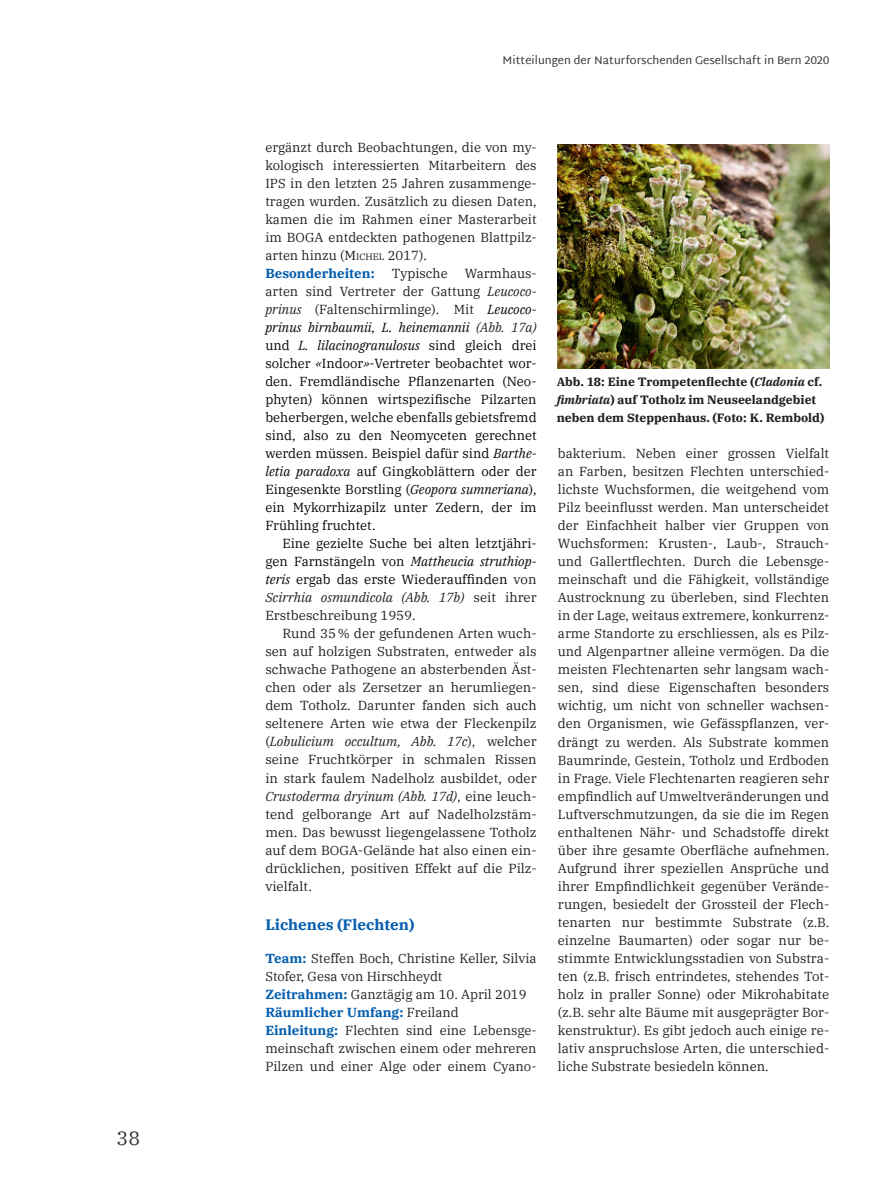
<style>
.page{position:relative;width:893px;height:1191px;background:#fff}
.page>*{position:absolute;margin:0;border:0;box-sizing:border-box;transform-origin:0 0}
.t1{font:19.5px "IBM Plex Serif";color:#333}
.t2{font:700 15px "IBM Plex Serif";color:#0760af}
.t3{font:13.05px/18px "IBM Plex Serif";color:#231f20}
.t4{font:13.05px/18px "IBM Plex Serif";color:#030505;text-align:justify}
.t5{font:700 12px/18px "IBM Plex Serif";color:#231f20}
.t6{font:11.25px "Martel Sans";color:#333}
.s1{font-style:inherit}
.s2{font-size:9.15px}
.s3{font-weight:700;color:#0760af}
.s4{color:#231f20}
.s5{font-style:italic;color:#231f20}
.s6{font-style:italic}
</style>
<div class="page">
<img style="left:558px;top:144px;width:271px;height:224px">
<h1 class="t1" style="left:117px;top:1130px;width:25px">38</h1>
<p class="t6" style="left:503px;top:53px;width:328px">Mitteilungen der Naturforschenden Gesellschaft in Bern 2020</p>
<p class="t3" style="left:265px;top:140px;width:273px">ergänzt durch Beobachtungen, die von my&shy;kologisch interessierten Mitarbeitern des IPS in den letzten 25 Jahren zusammenge&shy;tragen wurden. Zusätzlich zu diesen Daten, kamen die im Rahmen einer Masterarbeit im BOGA entdeckten pathogenen Blattpilz&shy;arten hinzu (<span class="s1">M</span><span class="s2">ICHEL</span> 2017).<br><span class="s3">Besonderheiten:</span></p>
<p class="t4" style="left:265px;top:266px;width:273px;text-indent:199px"><span class="s4">Warmhaus&shy;arten sind Vertreter der Gattung</span> <span class="s5">Leucoco&shy;prinus</span> <span class="s4">(Faltenschirmlinge). Mit</span> <span class="s6">Leucoco&shy;prinus birnbaumii, L. heinemannii</span> <span class="s5">(Abb. 17a) </span>und <span class="s6">L. lilacinogranulosus</span> sind gleich drei solcher <span class="s6">«</span>Indoor<span class="s6">»</span>-Vertreter beobachtet wor&shy;den. Fremdländische Pflanzenarten (Neo&shy;phyten) können wirtspezifische Pilzarten beherbergen, welche ebenfalls gebietsfremd sind, also zu den Neomyceten gerechnet werden müssen. Beispiel dafür sind <span class="s6">Barthe&shy;letia paradoxa</span> auf Gingkoblättern oder der Eingesenkte Borstling (<span class="s6">Geopora sumneriana</span>), ein Mykorrhizapilz unter Zedern, der im Frühling fruchtet.</p>
<p class="t4" style="left:265px;top:536px;width:273px;text-indent:17px">Eine gezielte Suche bei alten letztjähri&shy;gen Farnstängeln von <span class="s6">Mattheucia struthiop&shy;teris</span> ergab das erste Wiederauffinden <span class="s4">von </span><span class="s5">Scirrhia osmundicola (Abb. 17b)</span> <span class="s4">seit ihrer Erstbeschreibung 1959.</span></p>
<p class="t3" style="left:265px;top:626px;width:273px;text-align:justify;text-indent:17px">Rund 35% der gefundenen Arten wuch&shy;sen auf holzigen Substraten, entweder als schwache Pathogene an absterbenden Äst&shy;chen oder als Zersetzer an herumliegen&shy;dem Totholz. Darunter fanden sich auch seltenere Arten wie etwa der Fleckenpilz (<span class="s6">Lobulicium occultum, Abb. 17c</span>), welcher seine Fruchtkörper in schmalen Rissen in stark faulem Nadelholz ausbildet, oder <span class="s6">Crustoderma dryinum (Abb. 17d)</span>, eine leuch&shy;tend gelborange Art auf Nadelholzstäm&shy;men. Das bewusst liegengelassene Totholz auf dem BOGA-Gelände hat also einen ein&shy;drücklichen, positiven Effekt auf die Pilz&shy;vielfalt.</p>
<p class="t2" style="left:265px;top:915px;width:151px">Lichenes (Flechten)</p>
<p class="t3" style="left:265px;top:950px;width:273px"><span class="s3">Team:</span> Steffen Boch, Christine Keller, Silvia Stofer, Gesa von Hirschheydt<br><span class="s3">Zeitrahmen:</span> Ganztägig am 10. April 2019<br><span class="s3">Räumlicher Umfang:</span> Freiland<br><span class="s3">Einleitung:</span> Flechten sind eine Lebensge&shy;meinschaft zwischen einem oder mehreren Pilzen und einer Alge oder einem Cyano-</p>
<p class="t3" style="left:392px;top:266px;width:57px">Typische</p>
<p class="t5" style="left:557px;top:373px;width:269px">Abb. 18: Eine Trompetenflechte (<span class="s6">Cladonia</span> cf. <span class="s6">fimbriata</span>) auf Totholz im Neuseelandgebiet neben dem Steppenhaus. (Foto: K. Rembold)</p>
<p class="t3" style="left:558px;top:446px;width:273px;text-align:justify">bakterium. Neben einer grossen Vielfalt an Farben, besitzen Flechten unterschied&shy;lichste Wuchsformen, die weitgehend vom Pilz beeinflusst werden. Man unterscheidet der Einfachheit halber vier Gruppen von Wuchsformen: Krusten-, Laub-, Strauch&shy;und Gallertflechten. Durch die Lebensge&shy;meinschaft und die Fähigkeit, vollständige Austrocknung zu überleben, sind Flechten in der Lage, weitaus extremere, konkurrenz&shy;arme Standorte zu erschliessen, als es Pilz&shy;und Algenpartner alleine vermögen. Da die meisten Flechtenarten sehr langsam wach&shy;sen, sind diese Eigenschaften besonders wichtig, um nicht von schneller wachsen&shy;den Organismen, wie Gefässpflanzen, ver&shy;drängt zu werden. Als Substrate kommen Baumrinde, Gestein, Totholz und Erdboden in Frage. Viele Flechtenarten reagieren sehr empfindlich auf Umweltveränderungen und Luftverschmutzungen, da sie die im Regen enthaltenen Nähr- und Schadstoffe direkt über ihre gesamte Oberfläche aufnehmen.<br>Aufgrund ihrer speziellen Ansprüche und ihrer Empfindlichkeit gegenüber Verände&shy;rungen, besiedelt der Grossteil der Flech&shy;tenarten nur bestimmte Substrate (z.B. einzelne Baumarten) oder sogar nur be&shy;stimmte Entwicklungsstadien von Substra&shy;ten (z.B. frisch entrindetes, stehendes Tot&shy;holz in praller Sonne) oder Mikrohabitate (z.B. sehr alte Bäume mit ausgeprägter Bor&shy;kenstruktur). Es gibt jedoch auch einige re&shy;lativ anspruchslose Arten, die unterschied&shy;liche Substrate besiedeln können.</p>
</div>
